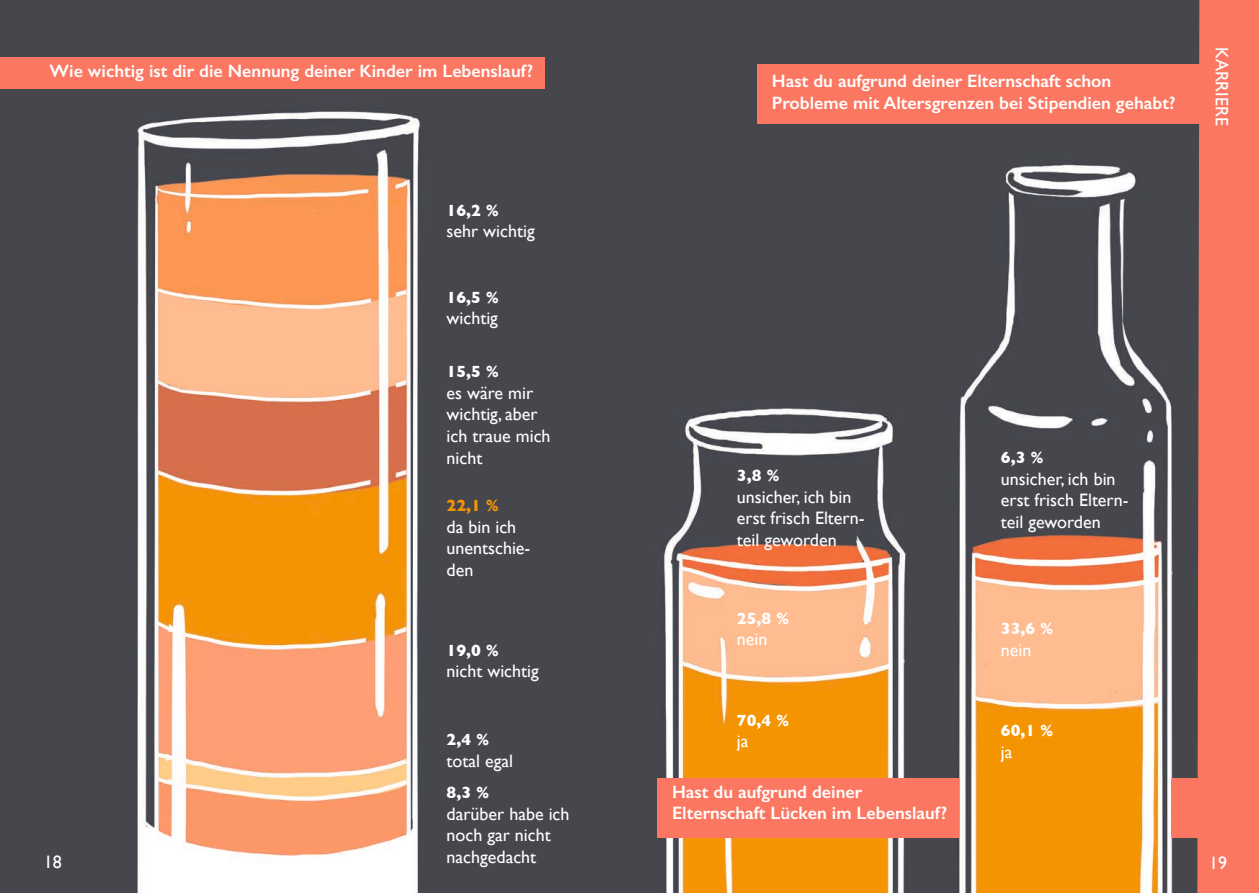
<style>
.page{position:relative;width:1259px;height:893px;background:#fff}
.page>*{position:absolute;margin:0;border:0;box-sizing:border-box;transform-origin:0 0}
.t1{font:18px/21.6px "Gill Sans";color:#fff}
.t2{font:600 18px/21.6px "Gill Sans";color:#fff}
.t3{font:700 16.5px "Gill Sans";color:#fff}
.t4{font:700 16.5px "Gill Sans";color:#f59401}
</style>
<div class="page">
<img style="left:0;top:0;width:1197px;height:893px">
<div style="left:1197px;top:0;width:62px;height:893px;background:#fb7762"></div>
<div style="left:757px;top:64px;width:446px;height:59px;background:#fb7762"></div>
<div style="left:0;top:57px;width:544px;height:32px;background:#fb7762"></div>
<div style="left:657px;top:778px;width:302px;height:60px;background:#fb7762"></div>
<div style="left:1171px;top:778px;width:88px;height:60px;background:#fb7762"></div>
<p class="t2" style="left:50px;top:60px;width:485px">Wie wichtig ist dir die Nennung deiner Kinder im Lebenslauf?</p>
<p class="t3" style="left:446px;top:197px;width:54px">16,2 %</p>
<p class="t1" style="left:446px;top:220px;width:90px">sehr wichtig</p>
<p class="t3" style="left:446px;top:284px;width:54px">16,5 %</p>
<p class="t1" style="left:446px;top:307px;width:53px">wichtig</p>
<p class="t3" style="left:446px;top:358px;width:54px">15,5 %</p>
<p class="t1" style="left:446px;top:382px;width:105px">es wäre mir wichtig, aber ich traue mich nicht</p>
<p class="t4" style="left:446px;top:492px;width:54px">22,1 %</p>
<p class="t1" style="left:446px;top:516px;width:85px">da bin ich unentschie&shy;den</p>
<p class="t3" style="left:446px;top:637px;width:54px">19,0 %</p>
<p class="t1" style="left:446px;top:660px;width:94px">nicht wichtig</p>
<p class="t2" style="left:772px;top:70px;width:405px">Hast du aufgrund deiner Elternschaft schon<br>Probleme mit Altersgrenzen bei Stipendien gehabt?</p>
<p class="t1" style="left:1232px;top:47px;width:80px;rotate:90deg">KARRIERE</p>
<p class="t3" style="left:737px;top:463px;width:44px">3,8 %</p>
<p class="t1" style="left:737px;top:486px;width:129px">unsicher, ich bin erst frisch Eltern&shy;teil geworden</p>
<p class="t3" style="left:737px;top:605px;width:54px">25,8 %</p>
<p class="t1" style="left:737px;top:628px;width:32px">nein</p>
<p class="t3" style="left:1001px;top:445px;width:44px">6,3 %</p>
<p class="t1" style="left:1001px;top:468px;width:129px">unsicher, ich bin erst frisch Eltern&shy;teil geworden</p>
<p class="t3" style="left:1001px;top:616px;width:54px">33,6 %</p>
<p class="t1" style="left:1001px;top:639px;width:32px">nein</p>
<p class="t3" style="left:737px;top:707px;width:54px">70,4 %</p>
<p class="t1" style="left:737px;top:730px;width:13px">ja</p>
<p class="t3" style="left:1001px;top:718px;width:54px">60,1 %</p>
<p class="t1" style="left:1001px;top:741px;width:13px">ja</p>
<p class="t3" style="left:446px;top:726px;width:44px">2,4 %</p>
<p class="t1" style="left:446px;top:749px;width:68px">total egal</p>
<p class="t3" style="left:446px;top:779px;width:44px">8,3 %</p>
<p class="t1" style="left:446px;top:803px;width:124px">darüber habe ich noch gar nicht nachgedacht</p>
<p class="t2" style="left:672px;top:781px;width:277px">Hast du aufgrund deiner<br>Elternschaft Lücken im Lebenslauf?</p>
<p class="t1" style="left:44px;top:851px;width:19px">18</p>
<p class="t1" style="left:1209px;top:852px;width:19px">19</p>
</div>
